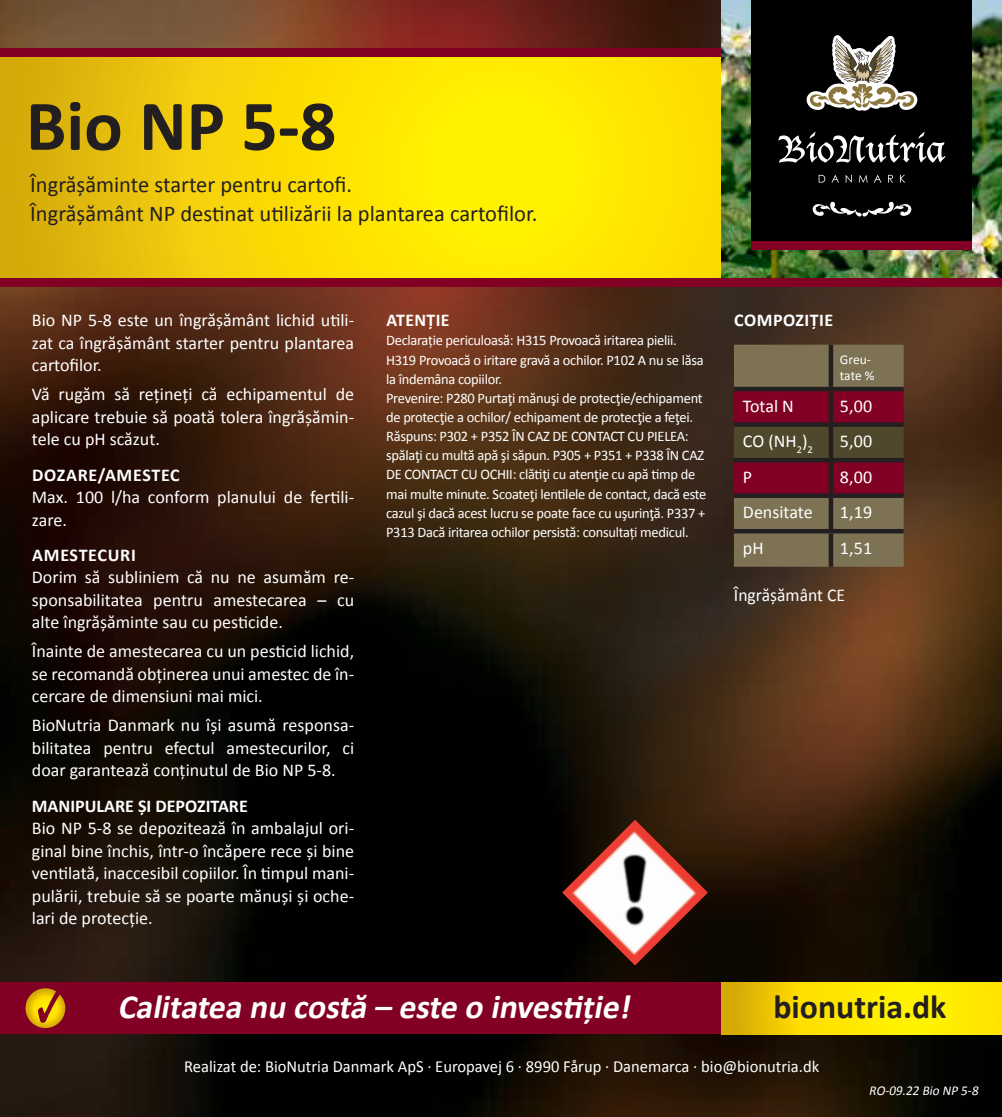
<style>
.page{position:relative;width:1002px;height:1117px;background:#fff}
.page>*{position:absolute;margin:0;border:0;box-sizing:border-box;transform-origin:0 0}
.t1{font:700 72px "Calibri";color:#231f20}
.t2{font:italic 700 33.75px "Calibri";color:#fff}
.t3{font:700 33.75px "Calibri";color:#231f20}
.t4{font:22.5px/29.2px "Calibri";color:#231f20}
.t5{font:18px/22.5px "Calibri";color:#fff;text-align:justify}
.t6{font:700 18px "Calibri";letter-spacing:.04em;color:#fff}
.t7{font:700 18px "Calibri";color:#fff}
.t8{font:700 18px "Calibri";letter-spacing:.02em;color:#fff}
.t9{font:16.88px "Calibri";color:#fff}
.t10{font:14.62px/19.1px "Calibri";letter-spacing:-.02em;color:#fff}
.t11{font:italic 13.5px "Calibri";color:#fff}
.t12{font:13.5px/16.2px "Calibri";letter-spacing:-.01em;color:#fff}
</style>
<div class="page">
<img style="left:0;top:0;width:1001px;height:1116px">
<svg style="left:0;top:57px;width:721px;height:220px;background:#f5d904"></svg>
<div style="left:0;top:48px;width:1001px;height:9px;background:#820024"></div>
<img style="left:721px;top:0;width:280px;height:277px">
<div style="left:751px;top:0;width:221px;height:243px;background:#000"></div>
<div style="left:751px;top:241px;width:221px;height:8px;background:#820024"></div>
<svg style="left:806px;top:35px;width:111px;height:76px"></svg>
<svg style="left:812px;top:201px;width:99px;height:15px"></svg>
<svg style="left:778px;top:131px;width:167px;height:32px"></svg>
<svg style="left:818px;top:175px;width:7px;height:7px"></svg>
<svg style="left:831px;top:175px;width:7px;height:7px"></svg>
<svg style="left:845px;top:175px;width:6px;height:7px"></svg>
<svg style="left:858px;top:175px;width:9px;height:7px"></svg>
<svg style="left:874px;top:175px;width:7px;height:7px"></svg>
<svg style="left:888px;top:175px;width:4px;height:7px"></svg>
<svg style="left:900px;top:175px;width:5px;height:7px"></svg>
<div style="left:0;top:277px;width:1001px;height:9px;background:#820024"></div>
<img style="left:562px;top:819px;width:145px;height:146px">
<svg style="left:733px;top:344px;width:170px;height:222px;background:#76473e"></svg>
<div style="left:828px;top:344px;width:5px;height:42px;background:#231f20"></div>
<div style="left:733px;top:386px;width:97px;height:5px;background:#231f20"></div>
<div style="left:830px;top:386px;width:73px;height:5px;background:#231f20"></div>
<div style="left:828px;top:391px;width:5px;height:31px;background:#231f20"></div>
<div style="left:733px;top:422px;width:97px;height:5px;background:#231f20"></div>
<div style="left:830px;top:422px;width:73px;height:5px;background:#231f20"></div>
<div style="left:828px;top:427px;width:5px;height:31px;background:#231f20"></div>
<hr style="left:733px;top:458px;width:97px;height:4px;background:#231f20">
<hr style="left:830px;top:458px;width:73px;height:4px;background:#231f20">
<div style="left:828px;top:462px;width:5px;height:31px;background:#231f20"></div>
<div style="left:733px;top:493px;width:97px;height:5px;background:#231f20"></div>
<div style="left:830px;top:493px;width:73px;height:5px;background:#231f20"></div>
<div style="left:828px;top:498px;width:5px;height:31px;background:#231f20"></div>
<hr style="left:733px;top:529px;width:97px;height:4px;background:#231f20">
<hr style="left:830px;top:529px;width:73px;height:4px;background:#231f20">
<div style="left:828px;top:533px;width:5px;height:33px;background:#231f20"></div>
<div style="left:0;top:982px;width:734px;height:51px;background:#820024"></div>
<svg style="left:721px;top:982px;width:280px;height:51px;background:#f8de00"></svg>
<svg style="left:26px;top:988px;width:39px;height:39px"></svg>
<svg style="left:38px;top:988px;width:27px;height:34px"></svg>
<h1 class="t1" style="left:26px;top:75px;width:312px">Bio NP 5-8</h1>
<p class="t4" style="left:30px;top:169px;width:508px">Îngrășăminte starter pentru cartofi.<br>Îngrășământ NP destinat utilizării la plantarea cartofilor.</p>
<p class="t5" style="left:32px;top:308px;width:324px">Bio NP 5-8 este un îngrășământ lichid utili&shy;zat ca îngrășământ starter pentru plantarea cartofilor.</p>
<p class="t5" style="left:32px;top:382px;width:324px">Vă rugăm să rețineți că echipamentul de aplicare trebuie să poată tolera îngrășămin&shy;tele cu pH scăzut.</p>
<p class="t6" style="left:32px;top:461px;width:149px">DOZARE/AMESTEC</p>
<p class="t5" style="left:32px;top:485px;width:322px">Max. 100 l/ha conform planului de fertili&shy;zare.</p>
<p class="t6" style="left:32px;top:542px;width:105px">AMESTECURI</p>
<p class="t5" style="left:32px;top:565px;width:324px">Dorim să subliniem că nu ne asumăm re&shy;sponsabilitatea pentru amestecarea – cu alte îngrășăminte sau cu pesticide.</p>
<p class="t5" style="left:32px;top:639px;width:324px">Înainte de amestecarea cu un pesticid lichid, se recomandă obținerea unui amestec de în&shy;cercare de dimensiuni mai mici.</p>
<p class="t5" style="left:32px;top:713px;width:324px">BioNutria Danmark nu își asumă responsa&shy;bilitatea pentru efectul amestecurilor, ci doar garantează conținutul de Bio NP 5-8.</p>
<p class="t7" style="left:32px;top:792px;width:217px">MANIPULARE ȘI DEPOZITARE</p>
<p class="t5" style="left:32px;top:816px;width:324px">Bio NP 5-8 se depozitează în ambalajul ori&shy;ginal bine închis, într-o încăpere rece și bine ventilată, inaccesibil copiilor. În timpul mani&shy;pulării, trebuie să se poarte mănuși și oche&shy;lari de protecție.</p>
<p class="t8" style="left:386px;top:307px;width:64px">ATENȚIE</p>
<p class="t10" style="left:386px;top:330px;width:322px">Declarație periculoasă: H315 Provoacă iritarea pielii.<br>H319 Provoacă o iritare gravă a ochilor. P102 A nu se lăsa la îndemâna copiilor.<br>Prevenire: P280 Purtaţi mănuşi de protecţie/echipament de protecţie a ochilor/ echipament de protecţie a feţei.<br>Răspuns: P302 + P352 ÎN CAZ DE CONTACT CU PIELEA: spălaţi cu multă apă şi săpun. P305 + P351 + P338 ÎN CAZ DE CONTACT CU OCHII: clătiţi cu atenţie cu apă timp de mai multe minute. Scoateţi lentilele de contact, dacă este cazul şi dacă acest lucru se poate face cu uşurinţă. P337 + P313 Dacă iritarea ochilor persistă: consultați medicul.</p>
<p class="t8" style="left:734px;top:307px;width:101px">COMPOZIȚIE</p>
<p class="t12" style="left:839px;top:351px;width:36px">Greu&shy;tate %</p>
<p class="t5" style="left:742px;top:394px;width:52px">Total N</p>
<p class="t5" style="left:839px;top:394px;width:34px">5,00</p>
<p class="t5" style="left:742px;top:429px;width:71px">CO (NH<sub>2</sub>)<sub>2</sub></p>
<p class="t5" style="left:839px;top:429px;width:34px">5,00</p>
<p class="t5" style="left:742px;top:465px;width:11px">P</p>
<p class="t5" style="left:839px;top:465px;width:34px">8,00</p>
<p class="t5" style="left:742px;top:500px;width:71px">Densitate</p>
<p class="t5" style="left:839px;top:500px;width:34px">1,19</p>
<p class="t5" style="left:742px;top:536px;width:22px">pH</p>
<p class="t5" style="left:839px;top:536px;width:34px">1,51</p>
<p class="t5" style="left:733px;top:583px;width:113px">Îngrășământ CE</p>
<h2 class="t2" style="left:117px;top:982px;width:521px">Calitatea nu costă – este o investiție!</h2>
<h2 class="t3" style="left:773px;top:982px;width:174px">bionutria.dk</h2>
<p class="t9" style="left:184px;top:1054px;width:636px">Realizat de: BioNutria Danmark ApS · Europavej 6 · 8990 Fårup · Danemarca · bio@bionutria.dk</p>
<p class="t11" style="left:868px;top:1080px;width:114px">RO-09.22 Bio NP 5-8</p>
</div>
